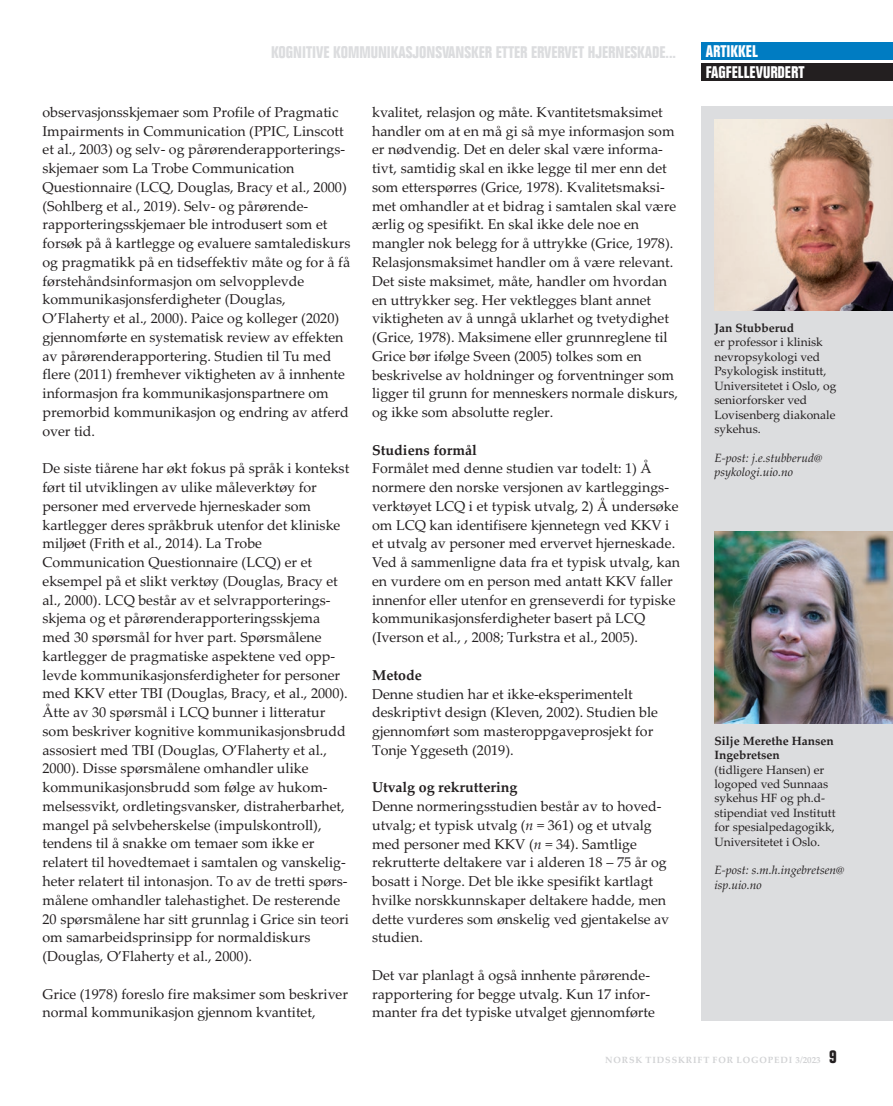
<style>
.page{position:relative;width:893px;height:1106px;background:#fff}
.page>*{position:absolute;margin:0;border:0;box-sizing:border-box;transform-origin:0 0}
.t1{font:700 condensed 16.5px "Folio";color:#dcdddf}
.t2{font:700 condensed 16.5px/21.3px "Folio";color:#fff}
.t3{font:14.25px/18.8px "Palatino Linotype";color:#231f20}
.t4{font:700 14.25px "Palatino Linotype";color:#231f20}
.t5{font:12px/14.4px "Palatino Linotype";color:#231f20}
.t6{font:italic 12px/14.4px "Palatino Linotype";color:#231f20}
.t7{font:700 12px/14.4px "Palatino Linotype";color:#231f20}
.t8{font:700 9px "Palatino Linotype";letter-spacing:.1em;color:#d1d2d4}
.s1{font-style:italic}
.s2{font-family:"Folio";font-stretch:condensed;font-size:18px;color:#231f20}
</style>
<div class="page">
<div style="left:702px;top:106px;width:191px;height:914px;background:#dcdddf"></div>
<img style="left:714px;top:531px;width:179px;height:192px">
<div style="left:702px;top:43px;width:191px;height:17px;background:#007cc2"></div>
<div style="left:702px;top:64px;width:191px;height:17px;background:#231f20"></div>
<img style="left:714px;top:119px;width:179px;height:191px">
<p class="t1" style="left:271px;top:43px;width:407px">KOGNITIVE KOMMUNIKASJONSVANSKER ETTER ERVERVET HJERNESKADE...</p>
<p class="t3" style="left:43px;top:102px;width:309px">observasjonsskjemaer som Profile of Pragmatic Impairments in Communication (PPIC, Linscott et al., 2003) og selv- og pårørenderapporterings&shy;skjemaer som La Trobe Communication Questionnaire (LCQ, Douglas, Bracy et al., 2000) (Sohlberg et al., 2019). Selv- og pårørende&shy;rapporteringsskjemaer ble introdusert som et forsøk på å kartlegge og evaluere samtalediskurs og pragmatikk på en tidseffektiv måte og for å få førstehåndsinformasjon om selvopplevde kommunikasjonsferdigheter (Douglas, O’Flaherty et al., 2000). Paice og kolleger (2020) gjennomførte en systematisk review av effekten av pårørenderapportering. Studien til Tu med flere (2011) fremhever viktigheten av å innhente informasjon fra kommunikasjonspartnere om premorbid kommunikasjon og endring av atferd over tid.</p>
<p class="t3" style="left:43px;top:458px;width:308px">De siste tiårene har økt fokus på språk i kontekst ført til utviklingen av ulike måleverktøy for personer med ervervede hjerneskader som kartlegger deres språkbruk utenfor det kliniske miljøet (Frith et al., 2014). La Trobe Communication Questionnaire (LCQ) er et eksempel på et slikt verktøy (Douglas, Bracy et al., 2000). LCQ består av et selvrapporterings&shy;skjema og et pårørenderapporteringsskjema med 30 spørsmål for hver part. Spørsmålene kartlegger de pragmatiske aspektene ved opp&shy;levde kommunikasjonsferdigheter for personer med KKV etter TBI (Douglas, Bracy, et al., 2000).<br>Åtte av 30 spørsmål i LCQ bunner i litteratur som beskriver kognitive kommunikasjonsbrudd assosiert med TBI (Douglas, O’Flaherty et al., 2000). Disse spørsmålene omhandler ulike kommunikasjonsbrudd som følge av hukom&shy;melsessvikt, ordletingsvansker, distraherbarhet, mangel på selvbeherskelse (impulskontroll), tendens til å snakke om temaer som ikke er relatert til hovedtemaet i samtalen og vanskelig&shy;heter relatert til intonasjon. To av de tretti spørs&shy;målene omhandler talehastighet. De resterende 20 spørsmålene har sitt grunnlag i Grice sin teori om samarbeidsprinsipp for normaldiskurs (Douglas, O’Flaherty et al., 2000).</p>
<p class="t3" style="left:43px;top:983px;width:307px">Grice (1978) foreslo fire maksimer som beskriver normal kommunikasjon gjennom kvantitet,</p>
<p class="t3" style="left:372px;top:102px;width:308px">kvalitet, relasjon og måte. Kvantitetsmaksimet handler om at en må gi så mye informasjon som er nødvendig. Det en deler skal være informa&shy;tivt, samtidig skal en ikke legge til mer enn det som etterspørres (Grice, 1978). Kvalitetsmaksi&shy;met omhandler at et bidrag i samtalen skal være ærlig og spesifikt. En skal ikke dele noe en mangler nok belegg for å uttrykke (Grice, 1978).<br>Relasjonsmaksimet handler om å være relevant.<br>Det siste maksimet, måte, handler om hvordan en uttrykker seg. Her vektlegges blant annet viktigheten av å unngå uklarhet og tvetydighet (Grice, 1978). Maksimene eller grunnreglene til Grice bør ifølge Sveen (2005) tolkes som en beskrivelse av holdninger og forventninger som ligger til grunn for menneskers normale diskurs, og ikke som absolutte regler.</p>
<p class="t4" style="left:372px;top:439px;width:106px">Studiens formål</p>
<p class="t3" style="left:372px;top:458px;width:310px">Formålet med denne studien var todelt: 1) Å normere den norske versjonen av kartleggings&shy;verktøyet LCQ i et typisk utvalg, 2) Å undersøke om LCQ kan identifisere kjennetegn ved KKV i et utvalg av personer med ervervet hjerneskade.<br>Ved å sammenligne data fra et typisk utvalg, kan en vurdere om en person med antatt KKV faller innenfor eller utenfor en grenseverdi for typiske kommunikasjonsferdigheter basert på LCQ (Iverson et al., , 2008; Turkstra et al., 2005).</p>
<p class="t4" style="left:372px;top:664px;width:51px">Metode</p>
<p class="t3" style="left:372px;top:683px;width:287px">Denne studien har et ikke-eksperimentelt deskriptivt design (Kleven, 2002). Studien ble gjennomført som masteroppgaveprosjekt for Tonje Yggeseth (2019).</p>
<p class="t4" style="left:372px;top:777px;width:147px">Utvalg og rekruttering</p>
<p class="t3" style="left:372px;top:796px;width:299px">Denne normeringsstudien består av to hoved&shy;utvalg; et typisk utvalg (<span class="s1">n</span> = 361) og et utvalg med personer med KKV (<span class="s1">n</span> = 34). Samtlige rekrutterte deltakere var i alderen 18 – 75 år og bosatt i Norge. Det ble ikke spesifikt kartlagt hvilke norskkunnskaper deltakere hadde, men dette vurderes som ønskelig ved gjentakelse av studien.</p>
<p class="t3" style="left:372px;top:965px;width:284px">Det var planlagt å også innhente pårørende&shy;rapportering for begge utvalg. Kun 17 infor&shy;manter fra det typiske utvalget gjennomførte</p>
<p class="t2" style="left:706px;top:41px;width:100px">ARTIKKEL<br>FAGFELLEVURDERT</p>
<p class="t7" style="left:714px;top:320px;width:81px">Jan Stubberud</p>
<p class="t5" style="left:714px;top:335px;width:123px">er professor i klinisk nevropsykologi ved<br>Psykologisk institutt,<br>Universitetet i Oslo, og seniorforsker ved<br>Lovisenberg diakonale sykehus.</p>
<p class="t6" style="left:714px;top:450px;width:109px">E-post: j.e.stubberud@ psykologi.uio.no</p>
<p class="t7" style="left:714px;top:733px;width:121px">Silje Merethe Hansen<br>Ingebretsen</p>
<p class="t5" style="left:714px;top:761px;width:123px">(tidligere Hansen) er logoped ved Sunnaas sykehus HF og ph.d&shy;stipendiat ved Institutt for spesialpedagogikk,<br>Universitetet i Oslo.</p>
<p class="t6" style="left:714px;top:862px;width:132px">E-post: s.m.h.ingebretsen@ isp.uio.no</p>
<p class="t8" style="left:605px;top:1054px;width:233px">NORSK TIDSSKRIFT FOR LOGOPEDI 3/2023 <span class="s2">9</span></p>
</div>
